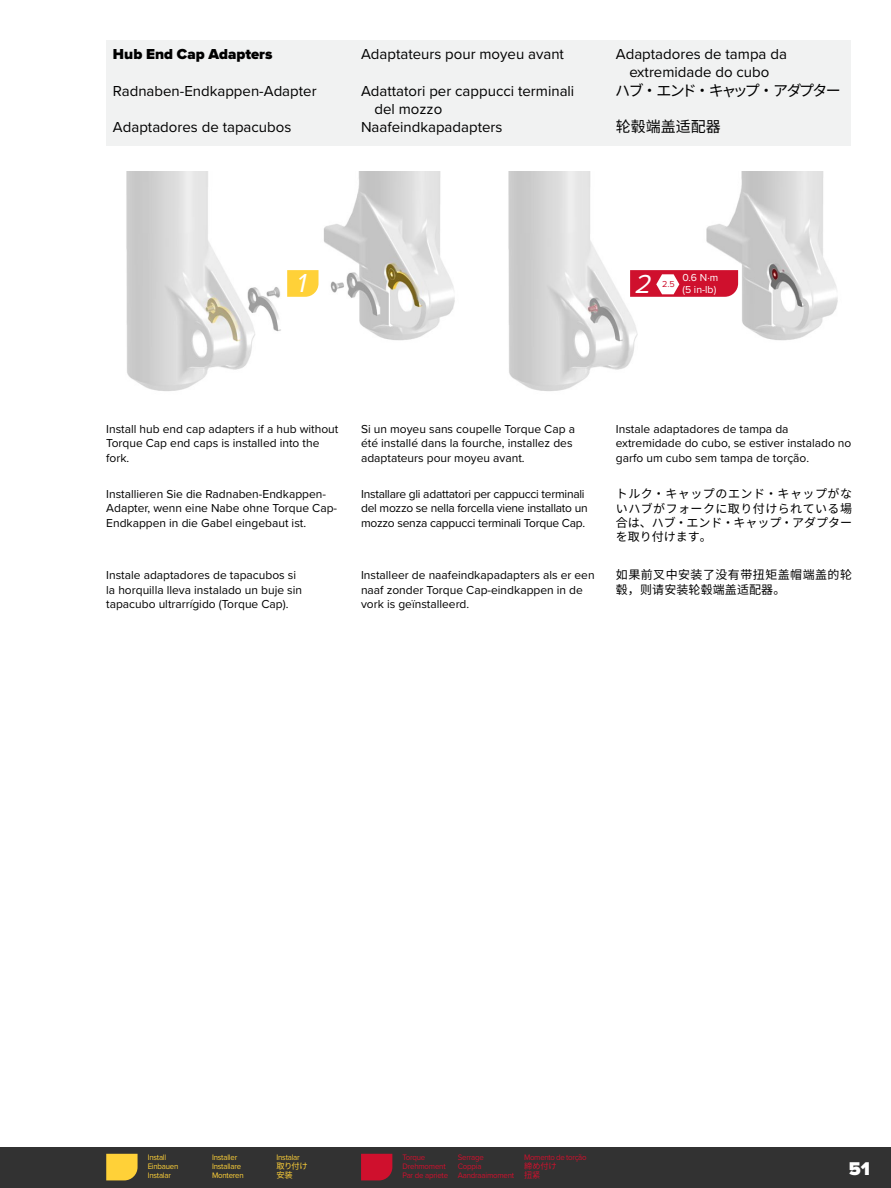
<style>
.page{position:relative;width:891px;height:1188px;background:#fff}
.page>*{position:absolute;margin:0;border:0;box-sizing:border-box;transform-origin:0 0}
.t1{font:italic 27px "Proxima Nova";color:#fff}
.t2{font:900 19.2px "Proxima Nova";color:#fff}
.t3{font:15px/18px "Proxima Nova";color:#000;text-align:center}
.t4{font:900 15px "Proxima Nova";color:#000}
.t5{font:15px "Noto Sans CJ Kjp";letter-spacing:-.14em;color:#000}
.t6{font:15px "Noto Sans CJ Ksc";color:#000}
.t7{font:12px/14.4px "Proxima Nova";color:#000}
.t8{font:12px/14.4px "Proxima Nova";letter-spacing:-.02em;color:#000}
.t9{font:12px/14.4px "Noto Sans CJ Kjp";letter-spacing:.04em;color:#000;text-align:justify}
.t10{font:12px/14.4px "Noto Sans CJ Ksc";letter-spacing:.04em;color:#000}
.t11{font:10.5px/12px "Proxima Nova";color:#fff}
.t12{font:9px "Proxima Nova";color:#cf102d}
.t13{font:8.25px "Proxima Nova";letter-spacing:-.025em;color:#cf102d;scale:.95 1}
.t14{font:8.25px "Proxima Nova";letter-spacing:-.025em;color:#ffd138;scale:.95 1}
.t15{font:8.25px "Noto Sans CJ Kjp";color:#ffd138}
.t16{font:8.25px "Noto Sans CJ Kjp";color:#cf102d}
.t17{font:8.25px "Noto Sans CJ Ksc";color:#ffd138}
.s1{font-family:"Noto Sans CJ Ksc"}
</style>
<div class="page">
<div style="left:0;top:1148px;width:891px;height:40px;background:#323232"></div>
<svg style="left:106px;top:1154px;width:32px;height:26px"></svg>
<svg style="left:361px;top:1154px;width:31px;height:26px"></svg>
<div style="left:106px;top:40px;width:744px;height:106px;background:#f1f2f2"></div>
<img style="left:508px;top:171px;width:330px;height:220px">
<img style="left:126px;top:171px;width:329px;height:220px">
<svg style="left:287px;top:270px;width:32px;height:27px"></svg>
<svg style="left:630px;top:270px;width:108px;height:27px;background:#d5324b"></svg>
<p class="t4" style="left:113px;top:43px;width:161px">Hub End Cap Adapters</p>
<p class="t3" style="left:361px;top:44px;width:204px">Adaptateurs pour moyeu avant</p>
<p class="t3" style="left:616px;top:44px;width:173px">Adaptadores de tampa da extremidade do cubo</p>
<p class="t3" style="left:113px;top:81px;width:205px">Radnaben-Endkappen-Adapter</p>
<p class="t3" style="left:375px;top:81px;width:201px;text-align:left;text-indent:-14px">Adattatori per cappucci terminali del mozzo</p>
<p class="t5" style="left:615px;top:82px;width:227px">ハブ・エンド・キャップ・アダプター</p>
<p class="t3" style="left:113px;top:118px;width:180px">Adaptadores de tapacubos</p>
<p class="t3" style="left:361px;top:118px;width:143px">Naafeindkapadapters</p>
<p class="t6" style="left:616px;top:118px;width:106px">轮毂端盖适配器</p>
<h1 class="t1" style="left:296px;top:263px;width:19px">1</h1>
<h1 class="t1" style="left:634px;top:264px;width:25px">2</h1>
<p class="t12" style="left:662px;top:277px;width:14px">2.5</p>
<p class="t11" style="left:682px;top:271px;width:37px">0.6 N·m (5 in-lb)</p>
<p class="t7" style="left:106px;top:421px;width:234px">Install hub end cap adapters if a hub without<br>Torque Cap end caps is installed into the fork.</p>
<p class="t7" style="left:361px;top:421px;width:215px">Si un moyeu sans coupelle Torque Cap a été installé dans la fourche, installez des adaptateurs pour moyeu avant.</p>
<p class="t7" style="left:616px;top:421px;width:237px">Instale adaptadores de tampa da extremidade do cubo, se estiver instalado no garfo um cubo sem tampa de torção.</p>
<p class="t7" style="left:106px;top:486px;width:232px">Installieren Sie die Radnaben-Endkappen-<br>Adapter, wenn eine Nabe ohne Torque Cap-<br>Endkappen in die Gabel eingebaut ist.</p>
<p class="t8" style="left:361px;top:486px;width:228px">Installare gli adattatori per cappucci terminali del mozzo se nella forcella viene installato un mozzo senza cappucci terminali Torque Cap.</p>
<p class="t9" style="left:616px;top:487px;width:238px">トルク・キャップのエンド・キャップがないハブがフォークに取り付けられている場合は、ハブ・エンド・キャップ・アダプターを取り付けます。</p>
<p class="t7" style="left:106px;top:567px;width:197px">Instale adaptadores de tapacubos si la horquilla lleva instalado un buje sin tapacubo ultrarrígido (Torque Cap).</p>
<p class="t7" style="left:361px;top:567px;width:235px">Installeer de naafeindkapadapters als er een naaf zonder Torque Cap-eindkappen in de vork is geïnstalleerd.</p>
<p class="t10" style="left:616px;top:568px;width:238px">如果前叉中安装了没有带扭矩盖帽端盖的轮毂，则请安装轮毂端盖适配器。</p>
<p class="t14" style="left:148px;top:1151px;width:21px">Install</p>
<p class="t14" style="left:212px;top:1151px;width:28px">Installer</p>
<p class="t14" style="left:276px;top:1151px;width:26px">Instalar</p>
<p class="t14" style="left:148px;top:1160px;width:34px">Einbauen</p>
<p class="t14" style="left:212px;top:1160px;width:32px">Installare</p>
<p class="t15" style="left:276px;top:1162px;width:33px">取り付け</p>
<p class="t14" style="left:148px;top:1169px;width:26px">Instalar</p>
<p class="t14" style="left:212px;top:1169px;width:35px">Monteren</p>
<p class="t17" style="left:276px;top:1171px;width:18px">安装</p>
<p class="t13" style="left:402px;top:1151px;width:26px">Torque</p>
<p class="t13" style="left:458px;top:1151px;width:29px">Serrage</p>
<p class="t13" style="left:524px;top:1151px;width:67px">Momento de torção</p>
<p class="t13" style="left:402px;top:1160px;width:47px">Drehmoment</p>
<p class="t13" style="left:458px;top:1160px;width:26px">Coppia</p>
<p class="t16" style="left:524px;top:1162px;width:34px">締め付け</p>
<p class="t13" style="left:402px;top:1169px;width:147px">Par de apriete Aandraaimoment <span class="s1">扭紧</span></p>
<h2 class="t2" style="left:849px;top:1154px;width:23px">51</h2>
</div>
